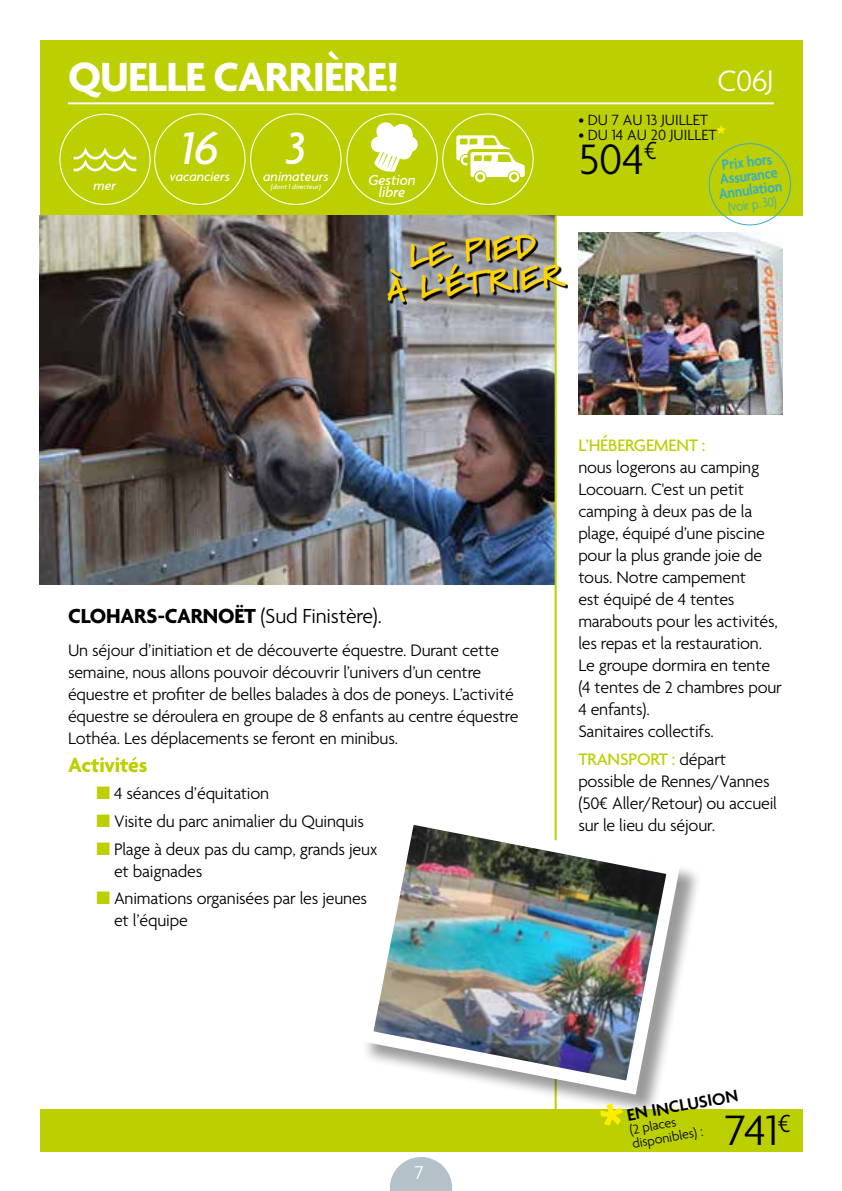
<style>
.page{position:relative;width:842px;height:1191px;background:#fff}
.page>*{position:absolute;margin:0;border:0;box-sizing:border-box;transform-origin:0 0}
.t1{font:italic 500 49.2px "Agenda";color:#fff}
.t2{font:300 46px "Agenda";color:#000}
.t3{font:700 44px "Agenda";letter-spacing:-.02em;color:#fff}
.t4{font:900 32px/32px "Marydale";color:#ffd500;text-align:center}
.t5{font:300 32px "Agenda";color:#fff}
.t6{font:700 22px "Agenda";letter-spacing:-.01em;color:#000}
.t7{font:700 22px "Agenda";letter-spacing:-.01em;color:#bccf00}
.t8{font:300 20px "Agenda";color:#fff}
.t9{font:300 18px/22px "Agenda";letter-spacing:-.01em;color:#000}
.t10{font:500 18px "Agenda";letter-spacing:-.01em;color:#bccf00}
.t11{font:600 18px "Agenda";color:#000}
.t12{font:300 16px "Agenda";color:#000}
.t13{font:600 16px/14px "Agenda";color:#3aadc7;text-align:center;scale:.9 1}
.t14{font:italic 500 15.4px/12.4px "Agenda";color:#fff;text-align:center;scale:.96 1}
.t15{font:italic 500 14px "Agenda";color:#fff}
.t16{font:300 14px/14px "Agenda";color:#000}
.t17{font:300 14px "Agenda";color:#3aadc7;scale:.9 1}
.t18{font:italic 500 7.2px "Agenda";color:#fff}
.s1{font-weight:700;font-size:20px;color:#ffed00}
.s2{font-weight:300}
.s3{color:#bccf00}
.s4{font-weight:500;color:#bccf00}
</style>
<div class="page">
<svg style="left:390px;top:1157px;width:62px;height:34px"></svg>
<div style="left:40px;top:40px;width:762px;height:175px;background:#bccf00"></div>
<hr style="left:68px;top:102px;width:706px;height:2px;background:#fff">
<img style="left:40px;top:215px;width:515px;height:369px">
<div style="left:40px;top:1108px;width:762px;height:43px;background:#bccf00"></div>
<svg style="left:707px;top:143px;width:86px;height:83px"></svg>
<hr style="left:555px;top:215px;width:2px;height:936px;background:#bccf00">
<img style="left:578px;top:232px;width:204px;height:182px">
<svg style="left:390px;top:237px;width:178px;height:67px;background:#7c7d7f"></svg>
<div style="left:361px;top:812px;width:341px;height:304px;background:#000;opacity:.4"></div>
<img style="left:361px;top:803px;width:326px;height:298px">
<svg style="left:600px;top:1103px;width:23px;height:22px"></svg>
<svg style="left:73px;top:147px;width:64px;height:25px"></svg>
<svg style="left:371px;top:122px;width:47px;height:50px"></svg>
<svg style="left:456px;top:135px;width:75px;height:53px"></svg>
<h3 class="t3" style="left:68px;top:53px;width:332px">QUELLE CARRIÈRE!</h3>
<h1 class="t1" style="left:181px;top:119px;width:40px">16</h1>
<h1 class="t1" style="left:285px;top:119px;width:23px">3</h1>
<p class="t15" style="left:170px;top:168px;width:62px">vacanciers</p>
<p class="t15" style="left:263px;top:168px;width:67px">animateurs</p>
<p class="t18" style="left:271px;top:182px;width:51px">(dont 1 directeur)</p>
<p class="t15" style="left:94px;top:177px;width:24px">mer</p>
<p class="t14" style="left:368px;top:174px;width:51px">Gestion libre</p>
<h3 class="t4" style="left:382px;top:242px;width:179px;rotate:-5deg">LE PIED<br>À L’ÉTRIER</h3>
<h3 class="t5" style="left:717px;top:64px;width:58px">C06J</h3>
<p class="t12" style="left:578px;top:111px;width:131px">• DU 7 AU 13 JUILLET</p>
<p class="t12" style="left:578px;top:126px;width:149px">• DU 14 AU 20 JUILLET<span class="s1">*</span></p>
<h2 class="t2" style="left:578px;top:134px;width:81px">504<sup>€</sup></h2>
<p class="t13" style="left:715px;top:160px;width:72px;rotate:-7deg">Prix hors<br>Assurance<br>Annulation</p>
<p class="t17" style="left:727px;top:200px;width:56px;rotate:-7deg">(voir p.30)</p>
<p class="t6" style="left:68px;top:603px;width:315px">CLOHARS-CARNOËT <span class="s2">(Sud Finistère).</span></p>
<p class="t9" style="left:68px;top:640px;width:452px">Un séjour d’initiation et de découverte équestre. Durant cette semaine, nous allons pouvoir découvrir l’univers d’un centre équestre et profiter de belles balades à dos de poneys. L’activité équestre se déroulera en groupe de 8 enfants au centre équestre Lothéa. Les déplacements se feront en minibus.</p>
<p class="t7" style="left:68px;top:752px;width:81px">Activités</p>
<p class="t9" style="left:96px;top:783px;width:174px"><span class="s3">■</span> 4 séances d’équitation</p>
<p class="t9" style="left:96px;top:811px;width:269px"><span class="s3">■</span> Visite du parc animalier du Quinquis</p>
<p class="t9" style="left:114px;top:839px;width:265px;text-indent:-18px"><span class="s3">■</span> Plage à deux pas du camp, grands jeux et baignades</p>
<p class="t9" style="left:114px;top:888px;width:255px;text-indent:-18px"><span class="s3">■</span> Animations organisées par les jeunes et l’équipe</p>
<p class="t10" style="left:578px;top:435px;width:129px">L’HÉBERGEMENT :</p>
<p class="t9" style="left:578px;top:457px;width:205px">nous logerons au camping<br>Locouarn. C'est un petit camping à deux pas de la plage, équipé d’une piscine pour la plus grande joie de tous. Notre campement<br>est équipé de 4 tentes marabouts pour les activités, les repas et la restauration.<br>Le groupe dormira en tente (4 tentes de 2 chambres pour<br>4 enfants).<br>Sanitaires collectifs.</p>
<p class="t9" style="left:578px;top:749px;width:200px"><span class="s4">TRANSPORT :</span> départ possible de Rennes/Vannes (50€ Aller/Retour) ou accueil sur le lieu du séjour.</p>
<p class="t8" style="left:415px;top:1161px;width:10px">7</p>
<p class="t11" style="left:625px;top:1105px;width:114px;rotate:-10deg">EN INCLUSION</p>
<p class="t16" style="left:629px;top:1124px;width:73px;rotate:-10deg">(2 places disponibles) :</p>
<h2 class="t2" style="left:725px;top:1105px;width:67px">741<sup>€</sup></h2>
</div>
